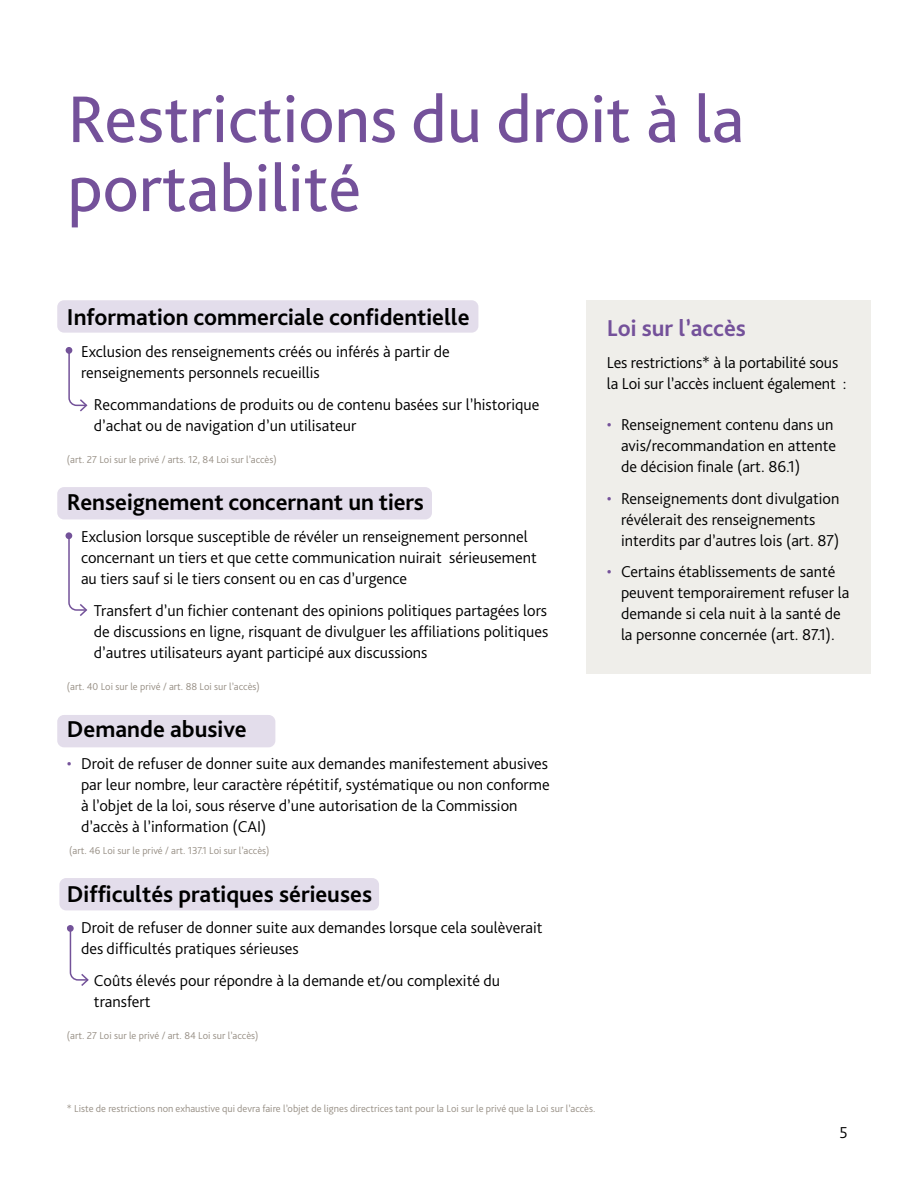
<style>
.page{position:relative;width:918px;height:1188px;background:#fff}
.page>*{position:absolute;margin:0;border:0;box-sizing:border-box;transform-origin:0 0}
.t1{font:69px/69px "GWLG Bliss";color:#74519a}
.t2{font:700 24px "GWLG Bliss";color:#000}
.t3{font:700 24px "GWLG Bliss";color:#74519a}
.t4{font:300 16.5px/21px "GWLG Bliss";color:#000}
.t5{font:300 10.5px "GWLG Bliss";color:#978f85}
.s1{color:#74519a}
</style>
<div class="page">
<div style="left:587px;top:300px;width:284px;height:374px;background:#efeeea"></div>
<div style="left:57px;top:300px;width:421px;height:33px;background:#e3ddeb;border-radius:7px"></div>
<div style="left:57px;top:487px;width:375px;height:32px;background:#e3ddeb;border-radius:7px"></div>
<div style="left:57px;top:715px;width:218px;height:32px;background:#e3ddeb;border-radius:7px"></div>
<div style="left:59px;top:878px;width:320px;height:32px;background:#e3ddeb;border-radius:7px"></div>
<svg style="left:68px;top:348px;width:20px;height:64px"></svg>
<div style="left:66px;top:347px;width:6px;height:7px;background:#735299;border-radius:50%"></div>
<svg style="left:68px;top:535px;width:20px;height:81px"></svg>
<div style="left:66px;top:532px;width:6px;height:7px;background:#735299;border-radius:50%"></div>
<svg style="left:69px;top:926px;width:20px;height:60px"></svg>
<div style="left:67px;top:925px;width:7px;height:7px;background:#735299;border-radius:50%"></div>
<h1 class="t1" style="left:68px;top:85px;width:678px">Restrictions du droit à la portabilité</h1>
<h2 class="t2" style="left:67px;top:302px;width:404px">Information commerciale confidentielle</h2>
<p class="t4" style="left:81px;top:341px;width:370px;text-indent:-14px"><span class="s1">•</span> Exclusion des renseignements créés ou inférés à partir de renseignements personnels recueillis</p>
<p class="t4" style="left:94px;top:394px;width:447px">Recommandations de produits ou de contenu basées sur l’historique d’achat ou de navigation d’un utilisateur</p>
<p class="t5" style="left:67px;top:453px;width:211px">(art. 27 Loi sur le privé / arts. 12, 84 Loi sur l’accès)</p>
<h2 class="t2" style="left:67px;top:487px;width:359px">Renseignement concernant un tiers</h2>
<p class="t4" style="left:81px;top:526px;width:457px;text-indent:-14px"><span class="s1">•</span> Exclusion lorsque susceptible de révéler un renseignement personnel concernant un tiers et que cette communication nuirait sérieusement au tiers sauf si le tiers consent ou en cas d’urgence</p>
<p class="t4" style="left:94px;top:599px;width:456px;text-align:justify">Transfert d’un fichier contenant des opinions politiques partagées lors de discussions en ligne, risquant de divulguer les affiliations politiques d’autres utilisateurs ayant participé aux discussions</p>
<p class="t5" style="left:67px;top:680px;width:194px">(art. 40 Loi sur le privé / art. 88 Loi sur l’accès)</p>
<h2 class="t2" style="left:67px;top:714px;width:181px">Demande abusive</h2>
<p class="t4" style="left:81px;top:753px;width:470px;text-indent:-14px"><span class="s1">•</span> Droit de refuser de donner suite aux demandes manifestement abusives par leur nombre, leur caractère répétitif, systématique ou non conforme à l’objet de la loi, sous réserve d’une autorisation de la Commission d’accès à l’information (CAI)</p>
<p class="t5" style="left:69px;top:844px;width:202px">(art. 46 Loi sur le privé / art. 137.1 Loi sur l’accès)</p>
<h2 class="t2" style="left:67px;top:879px;width:307px">Difficultés pratiques sérieuses</h2>
<p class="t4" style="left:81px;top:917px;width:463px;text-indent:-14px"><span class="s1">•</span> Droit de refuser de donner suite aux demandes lorsque cela soulèverait des difficultés pratiques sérieuses</p>
<p class="t4" style="left:94px;top:970px;width:408px">Coûts élevés pour répondre à la demande et/ou complexité du transfert</p>
<p class="t5" style="left:67px;top:1029px;width:193px">(art. 27 Loi sur le privé / art. 84 Loi sur l’accès)</p>
<h2 class="t3" style="left:607px;top:313px;width:140px">Loi sur l’accès</h2>
<p class="t4" style="left:607px;top:352px;width:241px">Les restrictions* à la portabilité sous la Loi sur l’accès incluent également :</p>
<p class="t4" style="left:621px;top:414px;width:217px;text-indent:-14px"><span class="s1">•</span> Renseignement contenu dans un avis/recommandation en attente de décision finale (art. 86.1)</p>
<p class="t4" style="left:621px;top:488px;width:220px;text-indent:-14px"><span class="s1">•</span> Renseignements dont divulgation révélerait des renseignements interdits par d’autres lois (art. 87)</p>
<p class="t4" style="left:621px;top:561px;width:230px;text-indent:-14px"><span class="s1">•</span> Certains établissements de santé peuvent temporairement refuser la demande si cela nuit à la santé de la personne concernée (art. 87.1).</p>
<p class="t5" style="left:67px;top:1102px;width:530px">* Liste de restrictions non exhaustive qui devra faire l’objet de lignes directrices tant pour la Loi sur le privé que la Loi sur l’accès.</p>
<p class="t4" style="left:839px;top:1122px;width:10px">5</p>
</div>
